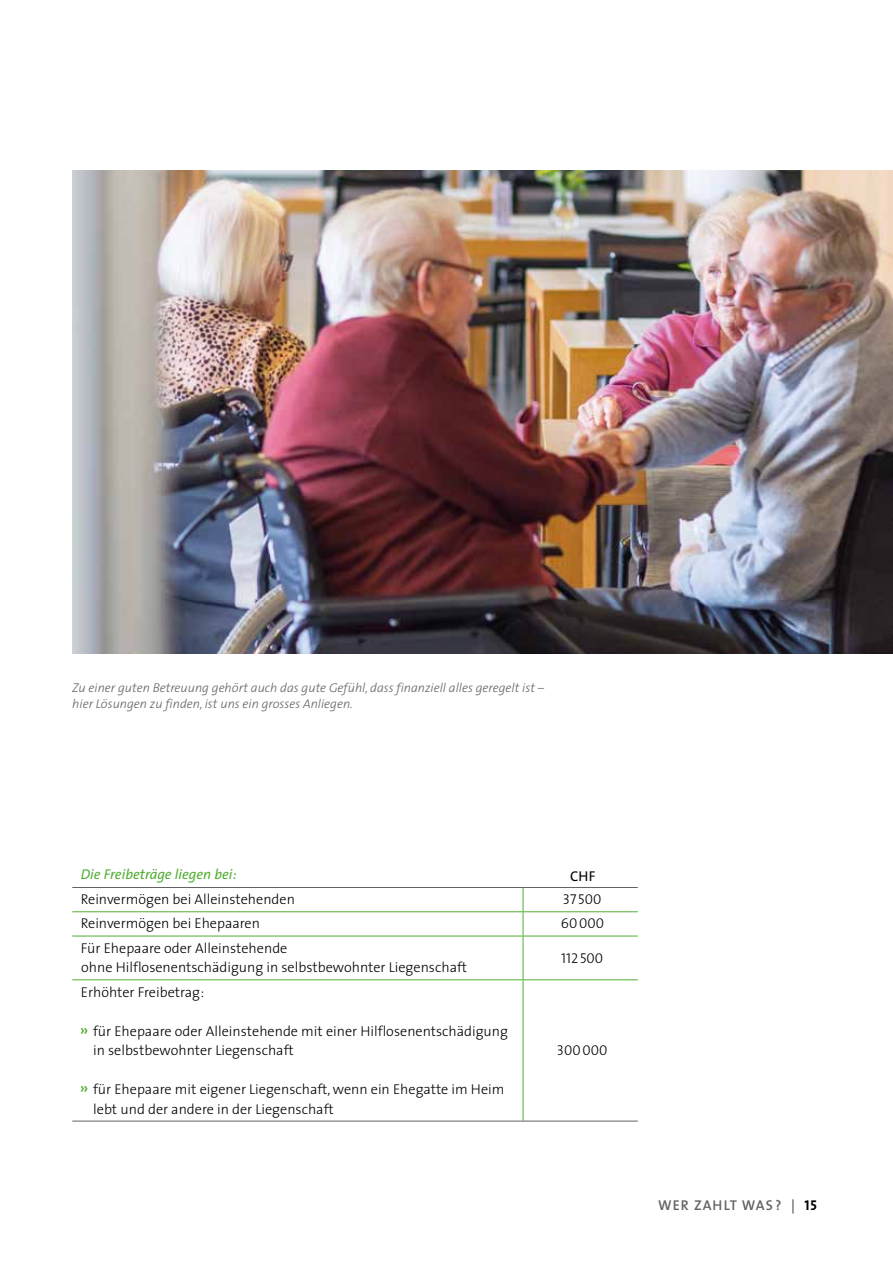
<style>
.page{position:relative;width:893px;height:1263px;background:#fff}
.page>*{position:absolute;margin:0;border:0;box-sizing:border-box;transform-origin:0 0}
.t1{font:300 14.25px/19.5px "The Sans";color:#000}
.t2{font:italic 14.25px "The Sans";color:#52ae32}
.t3{font:14.25px "The Sans Light Caps";color:#000}
.t4{font:600 14.25px "The Sans";letter-spacing:.07em;color:#646363}
.t5{font:14.25px "The Sans";color:#000}
.t6{font:italic 300 12.75px/16.5px "The Sans";color:#646363}
.s1{font-weight:600;font-size:16.5px;color:#52ae32}
.s2{font-family:"The Sans Bold Caps";font-weight:400;color:#000}
</style>
<div class="page">
<hr style="left:72px;top:1121px;width:451px;height:1px;background:#646363">
<hr style="left:523px;top:1121px;width:115px;height:1px;background:#646363">
<hr style="left:72px;top:887px;width:451px;height:1px;background:#646363">
<hr style="left:523px;top:887px;width:115px;height:1px;background:#646363">
<hr style="left:72px;top:911px;width:451px;height:1px;background:#52ae32">
<hr style="left:523px;top:911px;width:115px;height:1px;background:#52ae32">
<svg style="left:523px;top:888px;width:1px;height:48px"></svg>
<hr style="left:72px;top:936px;width:451px;height:1px;background:#52ae32">
<hr style="left:523px;top:936px;width:115px;height:1px;background:#52ae32">
<hr style="left:523px;top:936px;width:1px;height:43px;background:#52ae32">
<hr style="left:72px;top:979px;width:451px;height:1px;background:#52ae32">
<hr style="left:523px;top:979px;width:115px;height:1px;background:#52ae32">
<hr style="left:523px;top:980px;width:1px;height:141px;background:#52ae32">
<img style="left:72px;top:170px;width:821px;height:483px">
<p class="t6" style="left:72px;top:679px;width:473px">Zu einer guten Betreuung gehört auch das gute Gefühl, dass finanziell alles geregelt ist – hier Lösungen zu finden, ist uns ein grosses Anliegen.</p>
<p class="t2" style="left:81px;top:862px;width:157px">Die Freibeträge liegen bei:</p>
<p class="t5" style="left:570px;top:864px;width:27px">CHF</p>
<p class="t1" style="left:81px;top:889px;width:216px">Reinvermögen bei Alleinstehenden</p>
<p class="t3" style="left:563px;top:888px;width:40px">37 500</p>
<p class="t1" style="left:81px;top:913px;width:181px">Reinvermögen bei Ehepaaren</p>
<p class="t3" style="left:561px;top:912px;width:45px">60 000</p>
<p class="t1" style="left:81px;top:938px;width:388px">Für Ehepaare oder Alleinstehende<br>ohne Hilflosenentschädigung in selbstbewohnter Liegenschaft</p>
<p class="t3" style="left:561px;top:946px;width:44px">112 500</p>
<p class="t1" style="left:81px;top:981px;width:125px">Erhöhter Freibetrag :</p>
<p class="t1" style="left:93px;top:1020px;width:416px;text-indent:-13px"><span class="s1">»</span> für Ehepaare oder Alleinstehende mit einer Hilflosenentschädigung in selbstbewohnter Liegenschaft</p>
<p class="t1" style="left:93px;top:1079px;width:413px;text-indent:-14px"><span class="s1">»</span> für Ehepaare mit eigener Liegenschaft, wenn ein Ehegatte im Heim lebt und der andere in der Liegenschaft</p>
<p class="t3" style="left:557px;top:1038px;width:52px">300 000</p>
<p class="t4" style="left:658px;top:1193px;width:161px">WER ZAHLT WAS ? | <span class="s2">15</span></p>
</div>
